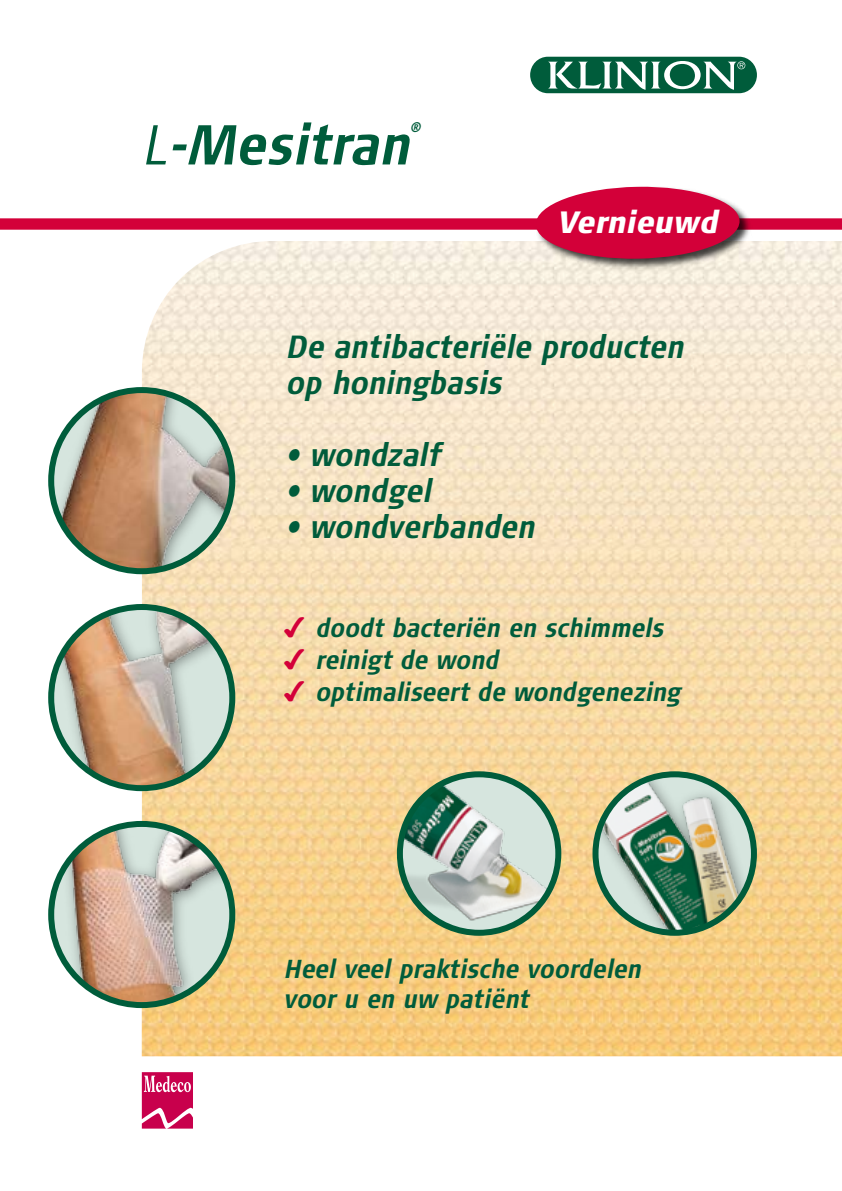
<style>
.page{position:relative;width:842px;height:1191px;background:#fff}
.page>*{position:absolute;margin:0;border:0;box-sizing:border-box;transform-origin:0 0}
.t1{font:italic 700 56px "Signa Cond Column";color:#005c3b}
.t2{font:italic 700 32px/36px "Signa Cond Column";color:#005c3b}
.t3{font:italic 900 30.8px "Signa Cond Column";color:#fff}
.t4{font:italic 700 26px/32px "Signa Cond Column";letter-spacing:-.01em;color:#005c3b}
.t5{font:italic 700 14px "Signa Cond Column";color:#005c3b}
.s1{font-weight:300}
.s2{font-family:"Monotype Sorts";font-weight:400;font-style:normal;color:#d30039}
</style>
<div class="page">
<img style="left:142px;top:241px;width:700px;height:815px">
<div style="left:51px;top:390px;width:181px;height:181px;background:#000;opacity:.4"></div>
<img style="left:51px;top:390px;width:181px;height:181px;border-radius:50%">
<div style="left:48px;top:387px;width:187px;height:187px;border:6px solid #005c3b;border-radius:50%"></div>
<div style="left:530px;top:57px;width:227px;height:36px;background:#005c3b;border-radius:18px"></div>
<svg style="left:548px;top:61px;width:197px;height:29px"></svg>
<svg style="left:142px;top:1072px;width:51px;height:56px;background:#d2326f"></svg>
<div style="left:0;top:218px;width:842px;height:12px;background:#d30039"></div>
<div style="left:534px;top:185px;width:218px;height:87px;background:#000;opacity:.75"></div>
<svg style="left:535px;top:186px;width:205px;height:74px"></svg>
<div style="left:51px;top:607px;width:181px;height:181px;background:#000;opacity:.4"></div>
<img style="left:51px;top:607px;width:181px;height:181px;border-radius:50%">
<div style="left:48px;top:604px;width:187px;height:187px;border:6px solid #005c3b;border-radius:50%"></div>
<div style="left:53px;top:824px;width:179px;height:181px;background:#000;opacity:.4"></div>
<img style="left:52px;top:824px;width:180px;height:179px;border-radius:50%">
<div style="left:48px;top:821px;width:187px;height:187px;border:6px solid #005c3b;border-radius:50%"></div>
<div style="left:595px;top:774px;width:159px;height:158px;background:#000;opacity:.4"></div>
<img style="left:595px;top:774px;width:159px;height:158px;border-radius:50%">
<div style="left:592px;top:771px;width:165px;height:164px;border:6px solid #005c3b;border-radius:50%"></div>
<img style="left:402px;top:775px;width:154px;height:153px">
<div style="left:397px;top:771px;width:164px;height:164px;border:6px solid #005c3b;border-radius:50%"></div>
<h1 class="t1" style="left:142px;top:113px;width:270px"><span class="s1">L</span>-Mesitran</h1>
<p class="t5" style="left:410px;top:120px;width:13px">®</p>
<p class="t3" style="left:557px;top:203px;width:162px">Vernieuwd</p>
<p class="t2" style="left:286px;top:329px;width:400px">De antibacteriële producten op honingbasis</p>
<p class="t2" style="left:286px;top:437px;width:157px">• wondzalf</p>
<p class="t2" style="left:286px;top:473px;width:147px">• wondgel</p>
<p class="t2" style="left:286px;top:509px;width:251px">• wondverbanden</p>
<p class="t4" style="left:283px;top:612px;width:398px"><span class="s2">4</span> doodt bacteriën en schimmels<br><span class="s2">4</span> reinigt de wond<br><span class="s2">4</span> optimaliseert de wondgenezing</p>
<p class="t4" style="left:283px;top:954px;width:359px;line-height:30px">Heel veel praktische voordelen voor u en uw patiënt</p>
</div>
